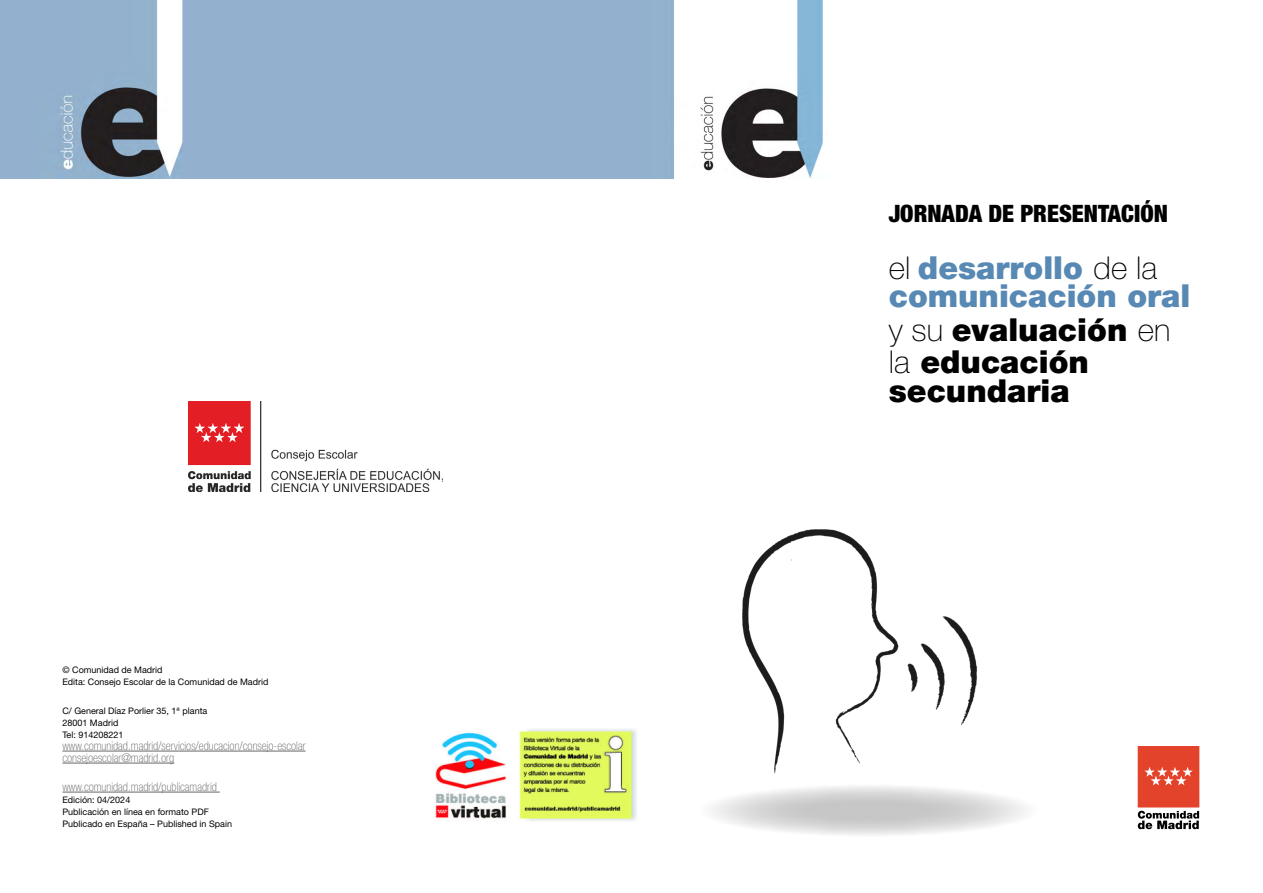
<style>
.page{position:relative;width:1263px;height:893px;background:#fff}
.page>*{position:absolute;margin:0;border:0;box-sizing:border-box;transform-origin:0 0}
.t1{font:900 31.5px/30.3px "Helvetica Neue LT Com";color:#000}
.t2{font:900 31.5px/28.7px "Helvetica Neue LT Com";color:#5889b4}
.t3{font:900 condensed 24px "Helvetica Neue LT Std";color:#000}
.t4{font:100 condensed 12px/12px "Helvetica Neue LT Std";color:#67676b}
.t5{font:9px/12px "Helvetica Neue LT Std";color:#000}
.s1{font-family:"Helvetica Neue LT Std";font-weight:100;color:#000}
.s2{font-family:"Helvetica Neue LT Std";font-weight:100}
</style>
<div class="page">
<img style="left:0;top:0;width:823px;height:179px">
<img style="left:189px;top:401px;width:253px;height:91px">
<hr style="left:62px;top:751px;width:244px;height:1px;background:#67676b">
<hr style="left:62px;top:763px;width:112px;height:1px;background:#67676b">
<hr style="left:62px;top:792px;width:158px;height:1px;background:#67676b">
<img style="left:742px;top:529px;width:235px;height:245px">
<div style="left:1138px;top:746px;width:61px;height:61px;background:#e3432a"></div>
<svg style="left:1144px;top:767px;width:49px;height:18px"></svg>
<svg style="left:1138px;top:811px;width:61px;height:18px"></svg>
<img style="left:436px;top:729px;width:201px;height:93px">
<p class="t5" style="left:62px;top:663px;width:207px">© Comunidad de Madrid<br>Edita: Consejo Escolar de la Comunidad de Madrid</p>
<p class="t5" style="left:62px;top:704px;width:146px">C/ General Díaz Porlier 35, 1ª planta<br>28001 Madrid<br>Tel: 914208221</p>
<h3 class="t4" style="left:62px;top:739px;width:245px">www.comunidad.madrid/servicios/educacion/consejo-escolar consejoescolar@madrid.org</h3>
<h3 class="t4" style="left:62px;top:780px;width:156px">www.comunidad.madrid/publicamadrid</h3>
<p class="t5" style="left:62px;top:793px;width:171px">Edición: 04/2024<br>Publicación en línea en formato PDF<br>Publicado en España – Published in Spain</p>
<h2 class="t3" style="left:889px;top:199px;width:281px">JORNADA DE PRESENTACIÓN</h2>
<h1 class="t2" style="left:889px;top:253px;width:303px"><span class="s1">el</span> desarrollo <span class="s1">de la </span>comunicación oral</h1>
<h1 class="t1" style="left:889px;top:314px;width:283px"><span class="s2">y su</span> evaluación <span class="s2">en la</span> educación secundaria</h1>
</div>
